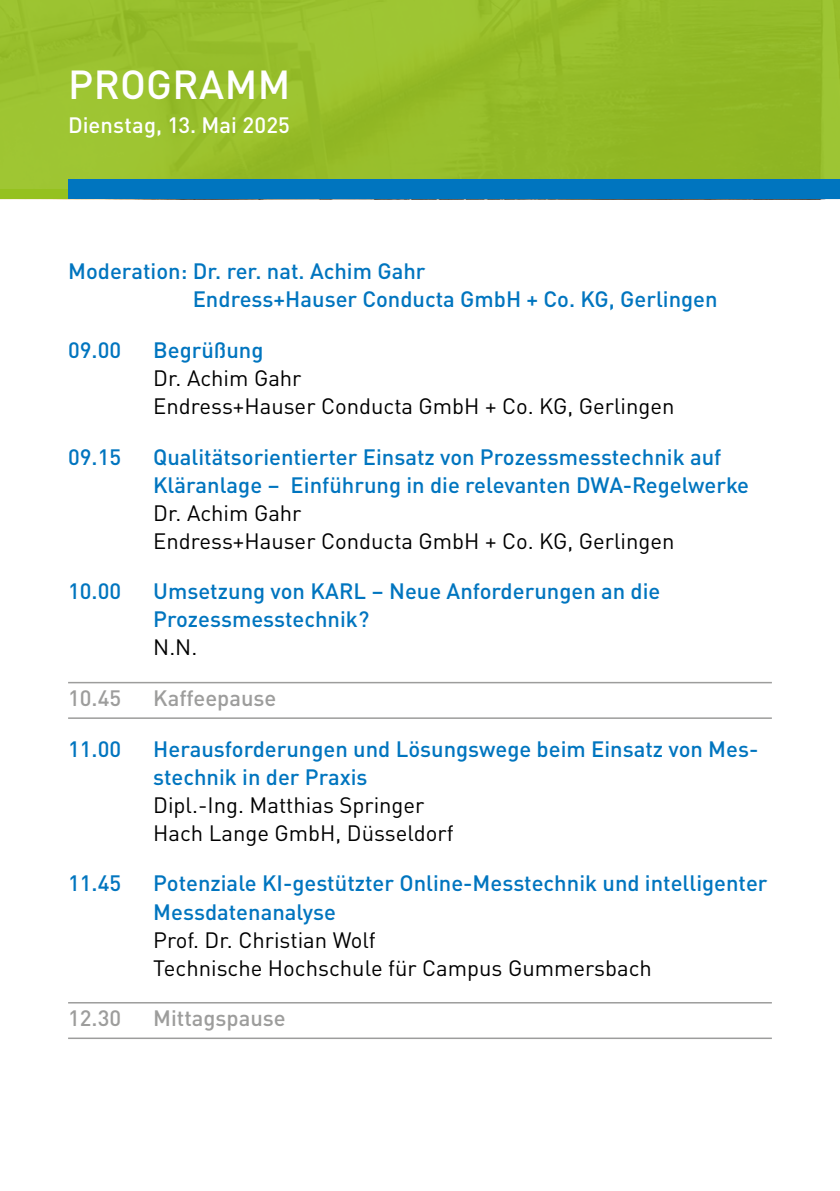
<style>
.page{position:relative;width:840px;height:1191px;background:#fff}
.page>*{position:absolute;margin:0;border:0;box-sizing:border-box;transform-origin:0 0}
.t1{font:500 40px "DINOT";letter-spacing:.01em;color:#fff}
.t2{font:500 22px/28px "DINOT";color:#0075bf}
.t3{font:22px/28px "DINOT";color:#000}
.t4{font:500 22px "DINOT";color:#9d9d9c}
.t5{font:500 22px "DINOT";letter-spacing:.005em;color:#fff}
</style>
<div class="page">
<div style="left:0;top:0;width:839px;height:199px;background:#96bd2a"></div>
<hr style="left:68px;top:682px;width:703px;height:1px;background:#9d9d9c">
<hr style="left:68px;top:717px;width:703px;height:2px;background:#9d9d9c">
<hr style="left:68px;top:1002px;width:703px;height:1px;background:#9d9d9c">
<hr style="left:68px;top:1037px;width:703px;height:2px;background:#9d9d9c">
<div style="left:0;top:189px;width:68px;height:10px;background:#95c11f"></div>
<div style="left:68px;top:180px;width:771px;height:19px;background:#0075bf"></div>
<h1 class="t1" style="left:68px;top:53px;width:223px">PROGRAMM</h1>
<p class="t5" style="left:68px;top:108px;width:223px">Dienstag, 13. Mai 2025</p>
<p class="t2" style="left:192px;top:256px;width:526px;text-indent:-124px">Moderation: Dr. rer. nat. Achim Gahr<br>Endress+Hauser Conducta GmbH + Co. KG, Gerlingen</p>
<p class="t2" style="left:68px;top:334px;width:55px">09.00</p>
<p class="t2" style="left:153px;top:334px;width:112px">Begrüßung</p>
<p class="t3" style="left:153px;top:362px;width:522px">Dr. Achim Gahr<br>Endress+Hauser Conducta GmbH + Co. KG, Gerlingen</p>
<p class="t2" style="left:68px;top:441px;width:55px">09.15</p>
<p class="t2" style="left:153px;top:441px;width:597px">Qualitätsorientierter Einsatz von Prozessmesstechnik auf<br>Kläranlage – Einführung in die relevanten DWA-Regelwerke</p>
<p class="t3" style="left:153px;top:497px;width:522px">Dr. Achim Gahr<br>Endress+Hauser Conducta GmbH + Co. KG, Gerlingen</p>
<p class="t2" style="left:68px;top:576px;width:55px">10.00</p>
<p class="t2" style="left:153px;top:576px;width:508px">Umsetzung von KARL – Neue Anforderungen an die<br>Prozessmesstechnik?</p>
<p class="t3" style="left:153px;top:632px;width:46px">N.N.</p>
<p class="t4" style="left:68px;top:681px;width:55px">10.45</p>
<p class="t4" style="left:153px;top:681px;width:125px">Kaffeepause</p>
<p class="t2" style="left:68px;top:733px;width:55px">11.00</p>
<p class="t2" style="left:153px;top:733px;width:606px">Herausforderungen und Lösungswege beim Einsatz von Mes&shy;stechnik in der Praxis</p>
<p class="t3" style="left:153px;top:789px;width:302px">Dipl.-Ing. Matthias Springer<br>Hach Lange GmbH, Düsseldorf</p>
<p class="t2" style="left:68px;top:868px;width:55px">11.45</p>
<p class="t2" style="left:153px;top:868px;width:615px">Potenziale KI-gestützter Online-Messtechnik und intelligenter<br>Messdatenanalyse</p>
<p class="t3" style="left:153px;top:924px;width:500px">Prof. Dr. Christian Wolf<br>Technische Hochschule für Campus Gummersbach</p>
<p class="t4" style="left:68px;top:1001px;width:55px">12.30</p>
<p class="t4" style="left:153px;top:1001px;width:134px">Mittagspause</p>
</div>
